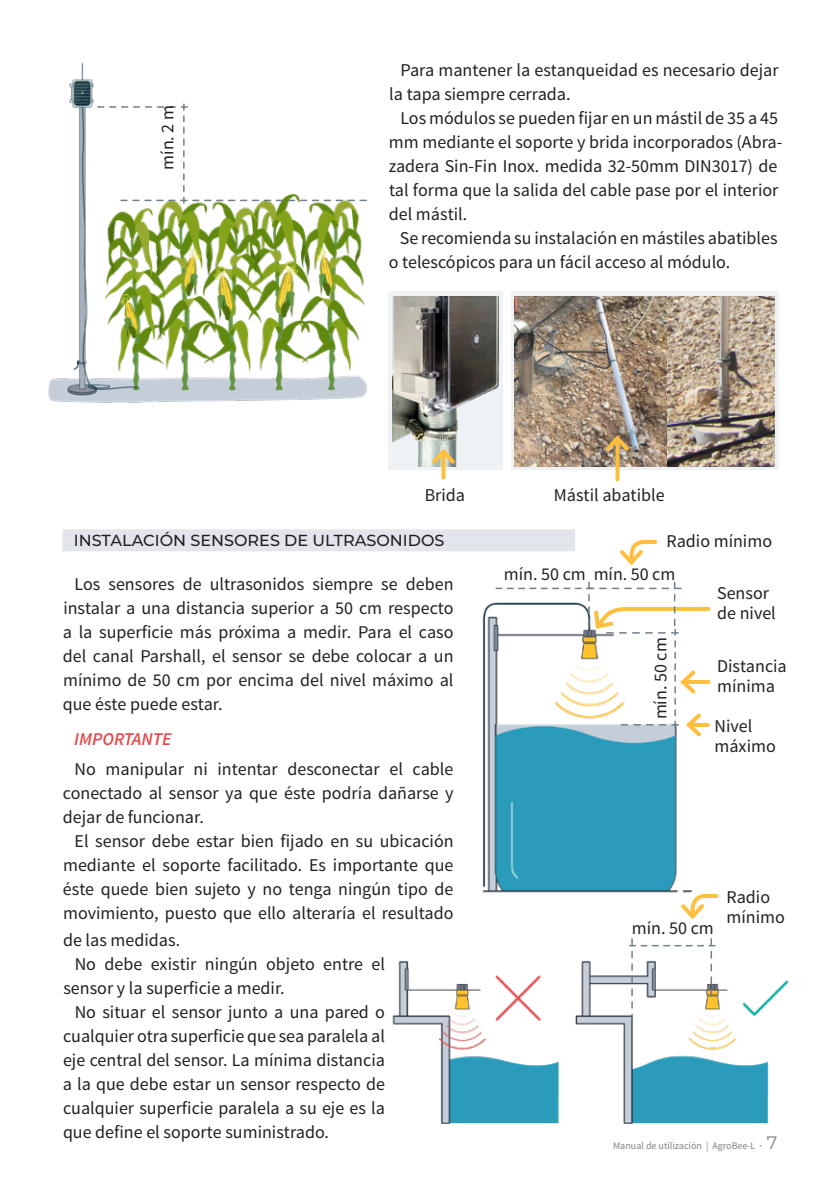
<style>
.page{position:relative;width:840px;height:1191px;background:#fff}
.page>*{position:absolute;margin:0;border:0;box-sizing:border-box;transform-origin:0 0}
.t1{font:18px/24px "Source Sans Pro";color:#231f20}
.t2{font:italic 600 18px "Source Sans Pro";color:#e24b4b}
.t3{font:500 16px "Montserrat";color:#231f20}
.t4{font:10px "Source Sans Pro";color:#808285}
.s1{font-weight:600}
.s2{font-family:"Montserrat";font-size:18px}
</style>
<div class="page">
<svg style="left:669px;top:292px;width:109px;height:178px;fill:#eff2f5"></svg>
<div style="left:388px;top:292px;width:114px;height:178px;background:#eff2f5"></div>
<svg style="left:511px;top:292px;width:158px;height:178px;fill:#eff2f5"></svg>
<img style="left:667px;top:296px;width:106px;height:170px">
<img style="left:392px;top:296px;width:106px;height:170px">
<img style="left:514px;top:296px;width:151px;height:170px">
<img style="left:48px;top:62px;width:320px;height:341px">
<svg style="left:98px;top:104px;width:268px;height:99px"></svg>
<svg style="left:441px;top:467px;width:4px;height:11px"></svg>
<svg style="left:428px;top:446px;width:30px;height:21px"></svg>
<svg style="left:615px;top:454px;width:4px;height:25px"></svg>
<svg style="left:602px;top:432px;width:30px;height:22px"></svg>
<div style="left:62px;top:529px;width:512px;height:22px;background:#e3e5ed"></div>
<img style="left:482px;top:548px;width:210px;height:345px">
<svg style="left:616px;top:539px;width:42px;height:29px"></svg>
<svg style="left:496px;top:582px;width:215px;height:158px"></svg>
<img style="left:392px;top:945px;width:396px;height:179px">
<svg style="left:677px;top:892px;width:42px;height:28px"></svg>
<svg style="left:629px;top:938px;width:85px;height:82px"></svg>
<p class="t1" style="left:156px;top:170px;width:66px;rotate:-90deg">mín. 2 m</p>
<p class="t1" style="left:389px;top:58px;width:390px;text-indent:11px">Para mantener la estanqueidad es necesario dejar la tapa siempre cerrada.</p>
<p class="t1" style="left:388px;top:106px;width:395px;text-indent:12px">Los módulos se pueden fijar en un mástil de 35 a 45 mm mediante el soporte y brida incorporados (Abra&shy;zadera Sin-Fin Inox. medida 32-50mm DIN3017) de tal forma que la salida del cable pase por el interior del mástil.</p>
<p class="t1" style="left:388px;top:226px;width:390px;text-indent:11px">Se recomienda su instalación en mástiles abatibles o telescópicos para un fácil acceso al módulo.</p>
<p class="t1" style="left:424px;top:483px;width:42px">Brida</p>
<p class="t1" style="left:553px;top:483px;width:112px">Mástil abatible</p>
<p class="t3" style="left:74px;top:529px;width:372px">INSTALACIÓN SENSORES DE ULTRASONIDOS</p>
<p class="t1" style="left:63px;top:572px;width:392px;text-align:justify;text-indent:12px">Los sensores de ultrasonidos siempre se deben instalar a una distancia superior a 50 cm respecto a la superficie más próxima a medir. Para el caso del canal Parshall, el sensor se debe colocar a un mínimo de 50 cm por encima del nivel máximo al que éste puede estar.</p>
<p class="t2" style="left:74px;top:728px;width:99px">IMPORTANTE</p>
<p class="t1" style="left:63px;top:757px;width:392px;text-align:justify;text-indent:12px">No manipular ni intentar desconectar el cable conectado al sensor ya que éste podría dañarse y dejar de funcionar.</p>
<p class="t1" style="left:63px;top:829px;width:392px;text-align:justify;text-indent:12px">El sensor debe estar bien fijado en su ubicación mediante el soporte facilitado. Es importante que éste quede bien sujeto y no tenga ningún tipo de movimiento, puesto que ello alteraría el resultado</p>
<p class="t1" style="left:63px;top:928px;width:119px">de las medidas.</p>
<p class="t1" style="left:75px;top:952px;width:311px">No debe existir ningún objeto entre el</p>
<p class="t1" style="left:63px;top:976px;width:223px">sensor y la superficie a medir.</p>
<p class="t1" style="left:75px;top:1000px;width:311px">No situar el sensor junto a una pared o</p>
<p class="t1" style="left:63px;top:1024px;width:323px">cualquier otra superficie que sea paralela al</p>
<p class="t1" style="left:63px;top:1048px;width:323px">eje central del sensor. La mínima distancia</p>
<p class="t1" style="left:63px;top:1072px;width:323px">a la que debe estar un sensor respecto de</p>
<p class="t1" style="left:63px;top:1096px;width:323px">cualquier superficie paralela a su eje es la</p>
<p class="t1" style="left:63px;top:1120px;width:267px">que define el soporte suministrado.</p>
<p class="t1" style="left:666px;top:529px;width:107px">Radio mínimo</p>
<p class="t1" style="left:503px;top:562px;width:173px">mín. 50 cm mín. 50 cm</p>
<p class="t1" style="left:648px;top:719px;width:83px;rotate:-90deg">mín. 50 cm</p>
<p class="t1" style="left:716px;top:583px;width:60px;line-height:20px">Sensor de nivel</p>
<p class="t1" style="left:716px;top:656px;width:71px;line-height:20px">Distancia mínima</p>
<p class="t1" style="left:714px;top:716px;width:63px;line-height:20px">Nivel máximo</p>
<p class="t1" style="left:631px;top:916px;width:83px">mín. 50 cm</p>
<p class="t1" style="left:726px;top:887px;width:60px;line-height:20px">Radio mínimo</p>
<p class="t4" style="left:612px;top:1139px;width:166px">Manual de utilización | AgroBee-L <span class="s1">·</span> <span class="s2">7</span></p>
</div>
